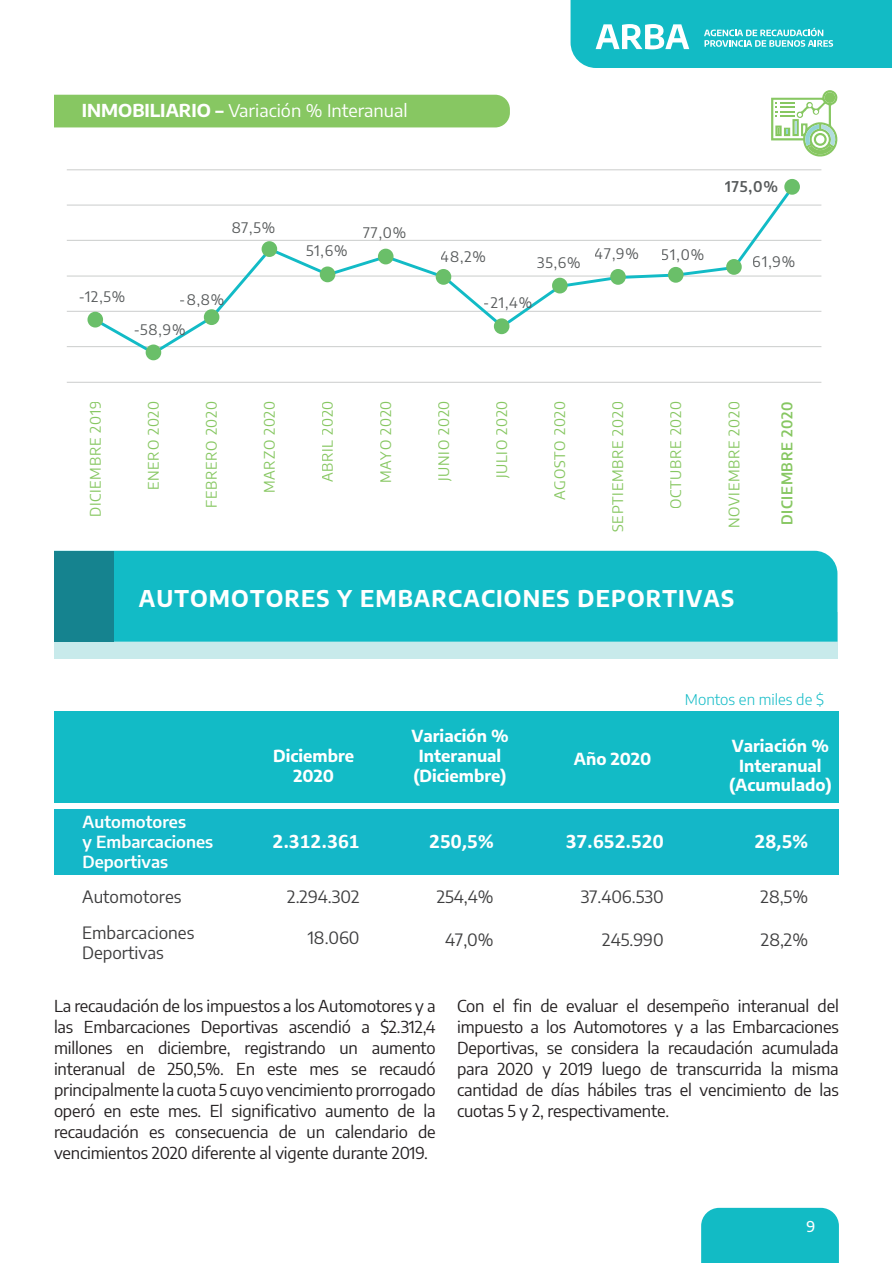
<style>
.page{position:relative;width:893px;height:1263px;background:#fff}
.page>*{position:absolute;margin:0;border:0;box-sizing:border-box;transform-origin:0 0}
.t1{font:700 22.65px "Encode Sans";letter-spacing:.05em;color:#fff}
.t2{font:700 20.7px "Calibri";letter-spacing:.005em;color:#fff}
.t3{font:17.55px "Encode Sans";color:#fff;scale:1.04 1}
.t4{font:17.1px "Encode Sans";color:#3e3e3f}
.t5{font:16.5px/21px "Encode Sans";letter-spacing:-.01em;color:#231f20;text-align:justify}
.t6{font:700 16.35px/19.6px "Encode Sans";color:#fff;text-align:center}
.t7{font:600 16.35px/19.6px "Encode Sans";color:#fff}
.t8{font:500 15px "Encode Sans";color:#fff}
.t9{font:300 14.85px "Encode Sans";color:#12bbc6}
.t10{font:14.55px "Encode Sans";letter-spacing:.05em;color:#87c762}
.t11{font:14.55px "Encode Sans";letter-spacing:.06em;color:#575a5b}
.t12{font:600 14.55px "Encode Sans";letter-spacing:.05em;color:#87c762}
.t13{font:600 14.55px "Encode Sans";color:#575a5b}
.s1{font-weight:700}
</style>
<div class="page">
<div style="left:701px;top:1208px;width:138px;height:55px;background:#12bbc5"></div>
<svg style="left:571px;top:0;width:321px;height:68px;background:#29c1ca"></svg>
<div style="left:54px;top:95px;width:456px;height:32px;background:#87c762"></div>
<svg style="left:771px;top:90px;width:67px;height:67px"></svg>
<hr style="left:67px;top:169px;width:754px;height:1px;background:#cfd1d0">
<hr style="left:67px;top:205px;width:754px;height:1px;background:#cfd1d0">
<hr style="left:67px;top:240px;width:754px;height:1px;background:#cfd1d0">
<hr style="left:67px;top:275px;width:754px;height:2px;background:#cfd1d0">
<hr style="left:67px;top:346px;width:754px;height:1px;background:#cfd1d0">
<hr style="left:67px;top:382px;width:754px;height:1px;background:#cfd1d0">
<hr style="left:67px;top:311px;width:754px;height:1px;background:#d0d1d1">
<svg style="left:92px;top:193px;width:704px;height:163px"></svg>
<div style="left:90px;top:314px;width:11px;height:11px;background:#6abf69;border-radius:50%"></div>
<div style="left:87px;top:312px;width:16px;height:15px;border:5px solid #6abf69;border-radius:50%"></div>
<div style="left:148px;top:347px;width:11px;height:11px;background:#6abf69;border-radius:50%"></div>
<div style="left:146px;top:344px;width:15px;height:16px;border:5px solid #6abf69;border-radius:50%"></div>
<div style="left:206px;top:312px;width:11px;height:10px;background:#6abf69;border-radius:50%"></div>
<div style="left:204px;top:309px;width:15px;height:16px;border:5px solid #6abf69;border-radius:50%"></div>
<div style="left:264px;top:244px;width:11px;height:10px;background:#6abf69;border-radius:50%"></div>
<div style="left:262px;top:241px;width:15px;height:16px;border:5px solid #6abf69;border-radius:50%"></div>
<div style="left:322px;top:269px;width:11px;height:11px;background:#6abf69;border-radius:50%"></div>
<div style="left:320px;top:266px;width:15px;height:16px;border:5px solid #6abf69;border-radius:50%"></div>
<div style="left:380px;top:251px;width:11px;height:11px;background:#6abf69;border-radius:50%"></div>
<div style="left:378px;top:249px;width:15px;height:15px;border:5px solid #6abf69;border-radius:50%"></div>
<div style="left:438px;top:271px;width:11px;height:11px;background:#6abf69;border-radius:50%"></div>
<div style="left:436px;top:269px;width:15px;height:16px;border:5px solid #6abf69;border-radius:50%"></div>
<div style="left:496px;top:321px;width:11px;height:11px;background:#6abf69;border-radius:50%"></div>
<div style="left:494px;top:318px;width:15px;height:16px;border:5px solid #6abf69;border-radius:50%"></div>
<div style="left:555px;top:280px;width:10px;height:11px;background:#6abf69;border-radius:50%"></div>
<div style="left:552px;top:278px;width:16px;height:15px;border:5px solid #6abf69;border-radius:50%"></div>
<div style="left:613px;top:271px;width:10px;height:11px;background:#6abf69;border-radius:50%"></div>
<div style="left:610px;top:269px;width:16px;height:16px;border:5px solid #6abf69;border-radius:50%"></div>
<div style="left:670px;top:269px;width:11px;height:11px;background:#6abf69;border-radius:50%"></div>
<div style="left:668px;top:267px;width:16px;height:16px;border:5px solid #6abf69;border-radius:50%"></div>
<div style="left:729px;top:261px;width:10px;height:11px;background:#6abf69;border-radius:50%"></div>
<div style="left:726px;top:259px;width:16px;height:16px;border:5px solid #6abf69;border-radius:50%"></div>
<div style="left:787px;top:181px;width:10px;height:11px;background:#6abf69;border-radius:50%"></div>
<div style="left:784px;top:179px;width:16px;height:16px;border:5px solid #6abf69;border-radius:50%"></div>
<div style="left:54px;top:613px;width:783px;height:46px;background:#c8eaeb"></div>
<div style="left:114px;top:551px;width:723px;height:91px;background:#12bbc6"></div>
<div style="left:54px;top:551px;width:60px;height:91px;background:#15838f"></div>
<div style="left:54px;top:809px;width:785px;height:66px;background:#14b7c8"></div>
<div style="left:54px;top:711px;width:785px;height:92px;background:#12bbc6"></div>
<p class="t3" style="left:82px;top:98px;width:315px"><span class="s1">INMOBILIARIO –</span> Variación % Interanual</p>
<p class="t11" style="left:232px;top:218px;width:45px">87,5%</p>
<p class="t11" style="left:78px;top:286px;width:49px">-12,5%</p>
<p class="t11" style="left:180px;top:289px;width:46px">-8,8%</p>
<p class="t11" style="left:133px;top:319px;width:54px">-58,9%</p>
<p class="t11" style="left:306px;top:241px;width:43px">51,6%</p>
<p class="t11" style="left:363px;top:223px;width:45px">77,0%</p>
<p class="t13" style="left:725px;top:176px;width:55px">175,0%</p>
<p class="t11" style="left:441px;top:246px;width:47px">48,2%</p>
<p class="t11" style="left:484px;top:293px;width:50px">-21,4%</p>
<p class="t11" style="left:537px;top:252px;width:45px">35,6%</p>
<p class="t11" style="left:595px;top:244px;width:46px">47,9%</p>
<p class="t11" style="left:662px;top:245px;width:44px">51,0%</p>
<p class="t11" style="left:753px;top:251px;width:44px">61,9%</p>
<p class="t10" style="left:85px;top:517px;width:117px;rotate:-90deg">DICIEMBRE 2019</p>
<p class="t10" style="left:143px;top:490px;width:91px;rotate:-90deg">ENERO 2020</p>
<p class="t10" style="left:201px;top:508px;width:108px;rotate:-90deg">FEBRERO 2020</p>
<p class="t10" style="left:259px;top:493px;width:94px;rotate:-90deg">MARZO 2020</p>
<p class="t10" style="left:317px;top:482px;width:83px;rotate:-90deg">ABRIL 2020</p>
<p class="t10" style="left:375px;top:483px;width:84px;rotate:-90deg">MAYO 2020</p>
<p class="t10" style="left:433px;top:481px;width:82px;rotate:-90deg">JUNIO 2020</p>
<p class="t10" style="left:491px;top:478px;width:79px;rotate:-90deg">JULIO 2020</p>
<p class="t10" style="left:550px;top:500px;width:101px;rotate:-90deg">AGOSTO 2020</p>
<p class="t10" style="left:608px;top:532px;width:132px;rotate:-90deg">SEPTIEMBRE 2020</p>
<p class="t10" style="left:666px;top:509px;width:109px;rotate:-90deg">OCTUBRE 2020</p>
<p class="t10" style="left:724px;top:528px;width:128px;rotate:-90deg">NOVIEMBRE 2020</p>
<p class="t1" style="left:139px;top:581px;width:597px">AUTOMOTORES Y EMBARCACIONES DEPORTIVAS</p>
<p class="t12" style="left:776px;top:525px;width:125px;rotate:-90deg">DICIEMBRE 2020</p>
<p class="t7" style="left:83px;top:812px;width:132px">Automotores<br>y Embarcaciones<br>Deportivas</p>
<p class="t6" style="left:273px;top:745px;width:83px">Diciembre<br>2020</p>
<p class="t6" style="left:411px;top:725px;width:99px">Variación %<br>Interanual (Diciembre)</p>
<p class="t6" style="left:574px;top:748px;width:79px">Año 2020</p>
<p class="t9" style="left:685px;top:689px;width:141px">Montos en miles de $</p>
<p class="t6" style="left:729px;top:735px;width:104px">Variación %<br>Interanual (Acumulado)</p>
<p class="t2" style="left:272px;top:826px;width:89px">2.312.361</p>
<p class="t2" style="left:429px;top:826px;width:66px">250,5%</p>
<p class="t2" style="left:566px;top:826px;width:100px">37.652.520</p>
<p class="t2" style="left:754px;top:826px;width:55px">28,5%</p>
<p class="t4" style="left:82px;top:885px;width:101px">Automotores</p>
<p class="t4" style="left:287px;top:885px;width:74px">2.294.302</p>
<p class="t4" style="left:437px;top:885px;width:58px">254,4%</p>
<p class="t4" style="left:581px;top:885px;width:84px">37.406.530</p>
<p class="t4" style="left:761px;top:885px;width:49px">28,5%</p>
<p class="t4" style="left:82px;top:920px;width:114px">Embarcaciones</p>
<p class="t4" style="left:308px;top:925px;width:53px">18.060</p>
<p class="t4" style="left:445px;top:928px;width:50px">47,0%</p>
<p class="t4" style="left:602px;top:928px;width:63px">245.990</p>
<p class="t4" style="left:761px;top:928px;width:49px">28,2%</p>
<p class="t4" style="left:82px;top:941px;width:83px">Deportivas</p>
<p class="t5" style="left:54px;top:995px;width:383px">La recaudación de los impuestos a los Automotores y a las Embarcaciones Deportivas ascendió a $2.312,4 millones en diciembre, registrando un aumento interanual de 250,5%. En este mes se recaudó principalmente la cuota 5 cuyo vencimiento prorrogado operó en este mes. El significativo aumento de la recaudación es consecuencia de un calendario de vencimientos 2020 diferente al vigente durante 2019.</p>
<p class="t5" style="left:457px;top:995px;width:383px">Con el fin de evaluar el desempeño interanual del impuesto a los Automotores y a las Embarcaciones Deportivas, se considera la recaudación acumulada para 2020 y 2019 luego de transcurrida la misma cantidad de días hábiles tras el vencimiento de las cuotas 5 y 2, respectivamente.</p>
<p class="t8" style="left:806px;top:1216px;width:10px">9</p>
</div>
